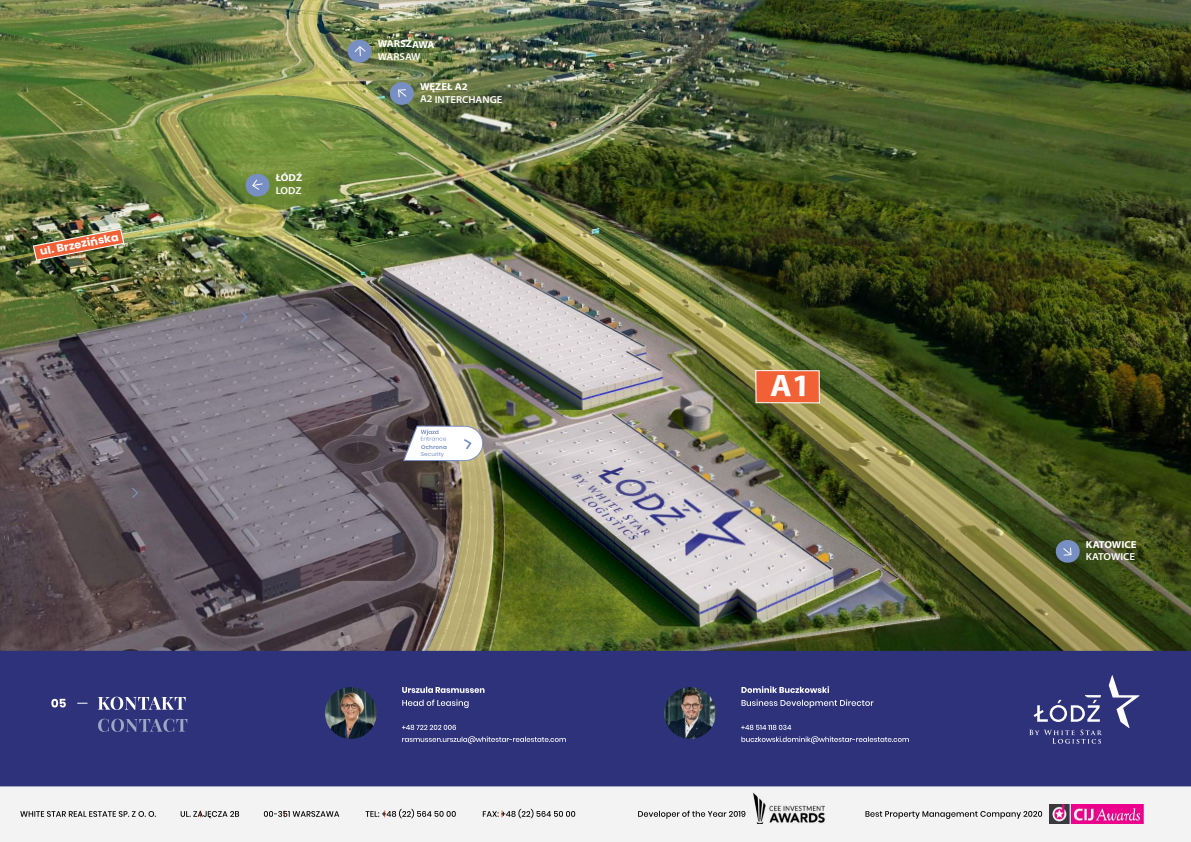
<style>
.page{position:relative;width:1191px;height:842px;background:#fff}
.page>*{position:absolute;margin:0;border:0;box-sizing:border-box;transform-origin:0 0}
.t1{font:700 10.7px "Poppins";color:#fff;scale:1.05 1}
.t2{font:600 10.2px "Myriad Pro";letter-spacing:-.005em;color:#fff;scale:1.05 1}
.t3{font:700 10.2px "Myriad Pro";letter-spacing:-.005em;color:#fff;scale:1.05 1}
.t4{font:5.5px "Poppins";letter-spacing:.01em;color:#788fc4;scale:1.05 1}
.t5{font:600 5.5px "Poppins";letter-spacing:.01em;color:#788fc4;scale:1.05 1}
</style>
<div class="page">
<img style="left:0;top:0;width:1189px;height:651px">
<div style="left:756px;top:371px;width:63px;height:32px;background:#f26136"></div>
<div style="left:755px;top:370px;width:65px;height:33px;border:1px solid #fff"></div>
<svg style="left:346px;top:38px;width:27px;height:26px"></svg>
<svg style="left:1054px;top:538px;width:27px;height:26px"></svg>
<svg style="left:244px;top:173px;width:27px;height:25px"></svg>
<svg style="left:388px;top:81px;width:27px;height:25px"></svg>
<svg style="left:403px;top:425px;width:83px;height:36px"></svg>
<img style="left:32px;top:228px;width:93px;height:34px">
<div style="left:0;top:704px;width:1191px;height:138px;background:#f3f3f3"></div>
<svg style="left:865px;top:811px;width:177px;height:8px"></svg>
<img style="left:1049px;top:804px;width:94px;height:19px">
<svg style="left:638px;top:811px;width:107px;height:8px"></svg>
<img style="left:753px;top:793px;width:72px;height:31px">
<svg style="left:20px;top:809px;width:555px;height:9px"></svg>
<div style="left:0;top:651px;width:1191px;height:135px;background:#2e327a"></div>
<svg style="left:240px;top:310px;width:8px;height:13px"></svg>
<svg style="left:131px;top:486px;width:8px;height:13px"></svg>
<svg style="left:51px;top:699px;width:15px;height:8px"></svg>
<svg style="left:98px;top:719px;width:89px;height:13px"></svg>
<svg style="left:98px;top:697px;width:88px;height:13px"></svg>
<img style="left:325px;top:687px;width:52px;height:52px;border-radius:26px">
<svg style="left:402px;top:736px;width:164px;height:8px"></svg>
<svg style="left:402px;top:725px;width:54px;height:5px"></svg>
<svg style="left:402px;top:699px;width:66px;height:9px"></svg>
<svg style="left:402px;top:687px;width:82px;height:6px"></svg>
<img style="left:664px;top:687px;width:52px;height:52px;border-radius:26px">
<svg style="left:741px;top:736px;width:167px;height:8px"></svg>
<svg style="left:741px;top:725px;width:50px;height:5px"></svg>
<svg style="left:741px;top:699px;width:132px;height:9px"></svg>
<svg style="left:741px;top:686px;width:88px;height:7px"></svg>
<svg style="left:1029px;top:730px;width:73px;height:14px"></svg>
<svg style="left:1108px;top:675px;width:31px;height:53px"></svg>
<svg style="left:1033px;top:695px;width:68px;height:27px;background:#60639a"></svg>
<p class="t1" style="left:39px;top:246px;width:78px;rotate:-11deg">ul. Brzezińska</p>
<p class="t3" style="left:276px;top:171px;width:27px">ŁÓDŹ</p>
<p class="t2" style="left:276px;top:184px;width:26px">LODZ</p>
<p class="t3" style="left:378px;top:37px;width:56px">WARSZAWA</p>
<p class="t2" style="left:378px;top:50px;width:42px">WARSAW</p>
<p class="t3" style="left:420px;top:80px;width:47px">WĘZEŁ A2</p>
<p class="t2" style="left:420px;top:93px;width:80px">A2 INTERCHANGE</p>
<p class="t5" style="left:421px;top:444px;width:26px">Ochrona</p>
<p class="t4" style="left:421px;top:451px;width:24px">Security</p>
<p class="t3" style="left:1086px;top:537px;width:50px">KATOWICE</p>
<p class="t2" style="left:1086px;top:550px;width:48px">KATOWICE</p>
</div>
